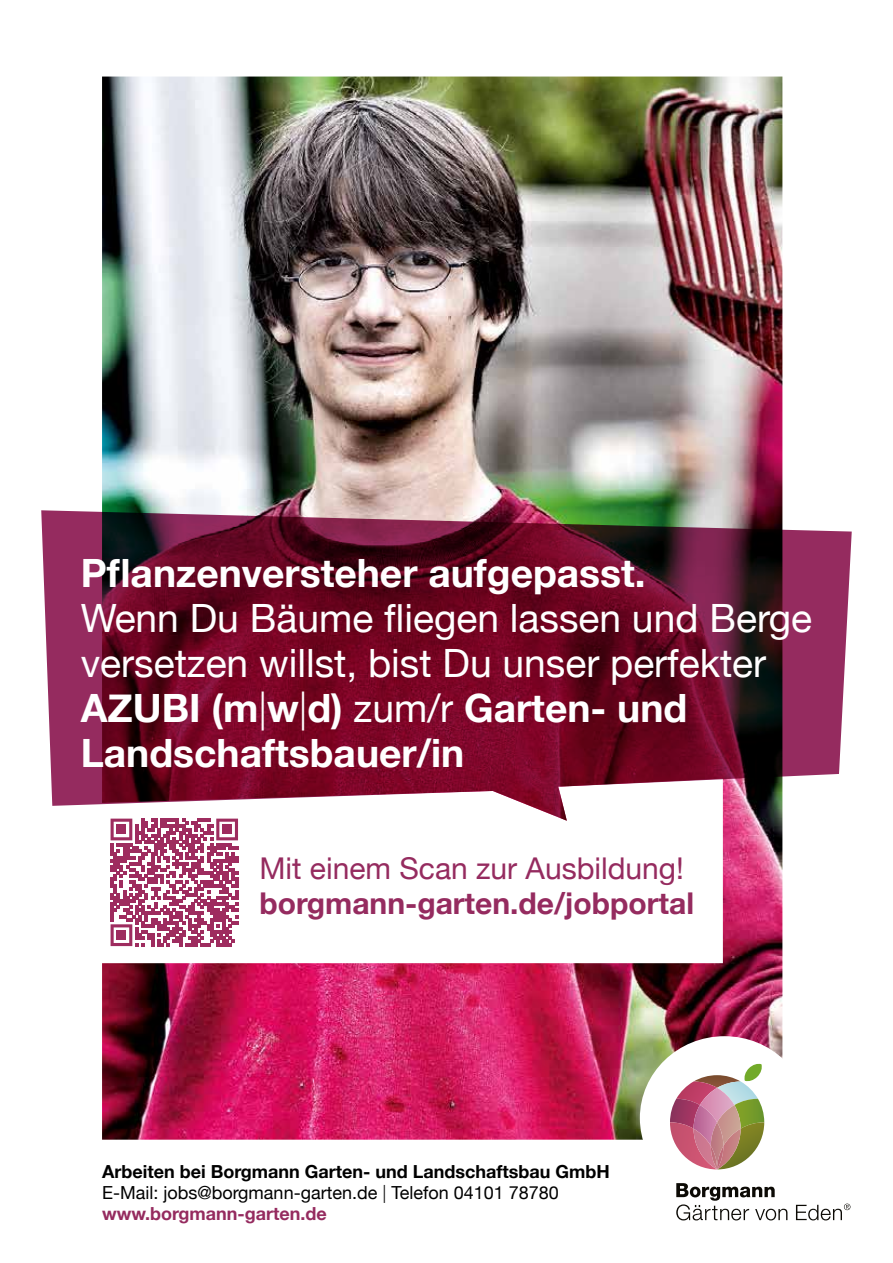
<style>
.page{position:relative;width:893px;height:1263px;background:#fff}
.page>*{position:absolute;margin:0;border:0;box-sizing:border-box;transform-origin:0 0}
.t1{font:39px/45px "Helvetica Neue";color:#fff}
.t2{font:700 39px "Helvetica Neue";color:#fff}
.t3{font:700 30px "Helvetica Neue";color:#952b5f}
.t4{font:30px "Helvetica Neue";color:#952b5f}
.t5{font:700 18px/21px "Helvetica Neue";color:#000}
.s1{font-weight:700}
.s2{font-weight:300}
.s3{font-weight:400}
.s4{color:#952b5f}
</style>
<div class="page">
<img style="left:102px;top:77px;width:680px;height:1063px">
<div style="left:640px;top:1036px;width:169px;height:164px;background:#fff;border-radius:50%"></div>
<svg style="left:670px;top:1064px;width:94px;height:105px"></svg>
<svg style="left:796px;top:1203px;width:54px;height:17px"></svg>
<svg style="left:676px;top:1183px;width:111px;height:37px"></svg>
<svg style="left:102px;top:821px;width:621px;height:142px"></svg>
<svg style="left:111px;top:821px;width:127px;height:125px"></svg>
<div style="left:117px;top:825px;width:9px;height:9px;background:#9e2c5f"></div>
<div style="left:222px;top:825px;width:10px;height:9px;background:#9e2c5f"></div>
<div style="left:117px;top:930px;width:9px;height:10px;background:#9e2c5f"></div>
<svg style="left:41px;top:510px;width:811px;height:311px;background:#7b2943"></svg>
<h1 class="t2" style="left:81px;top:542px;width:566px">Pflanzenversteher aufgepasst.</h1>
<h1 class="t1" style="left:81px;top:598px;width:733px">Wenn Du Bäume fliegen lassen und Berge versetzen willst, bist Du unser perfekter <span class="s1">AZUBI (m</span><span class="s2">|</span><span class="s1">w</span><span class="s2">|</span><span class="s1">d)</span> zum/r <span class="s1">Garten- und Landschaftsbauer/in</span></h1>
<h2 class="t4" style="left:259px;top:847px;width:426px">Mit einem Scan zur Ausbildung!</h2>
<h2 class="t3" style="left:259px;top:880px;width:436px">borgmann-garten.de/jobportal</h2>
<p class="t5" style="left:102px;top:1162px;width:509px">Arbeiten bei Borgmann Garten- und Landschaftsbau GmbH<br><span class="s3">E-Mail: jobs@borgmann-garten.de</span> <span class="s2">|</span> <span class="s3">Telefon 04101 78780 </span><span class="s4">www.borgmann-garten.de</span></p>
</div>
